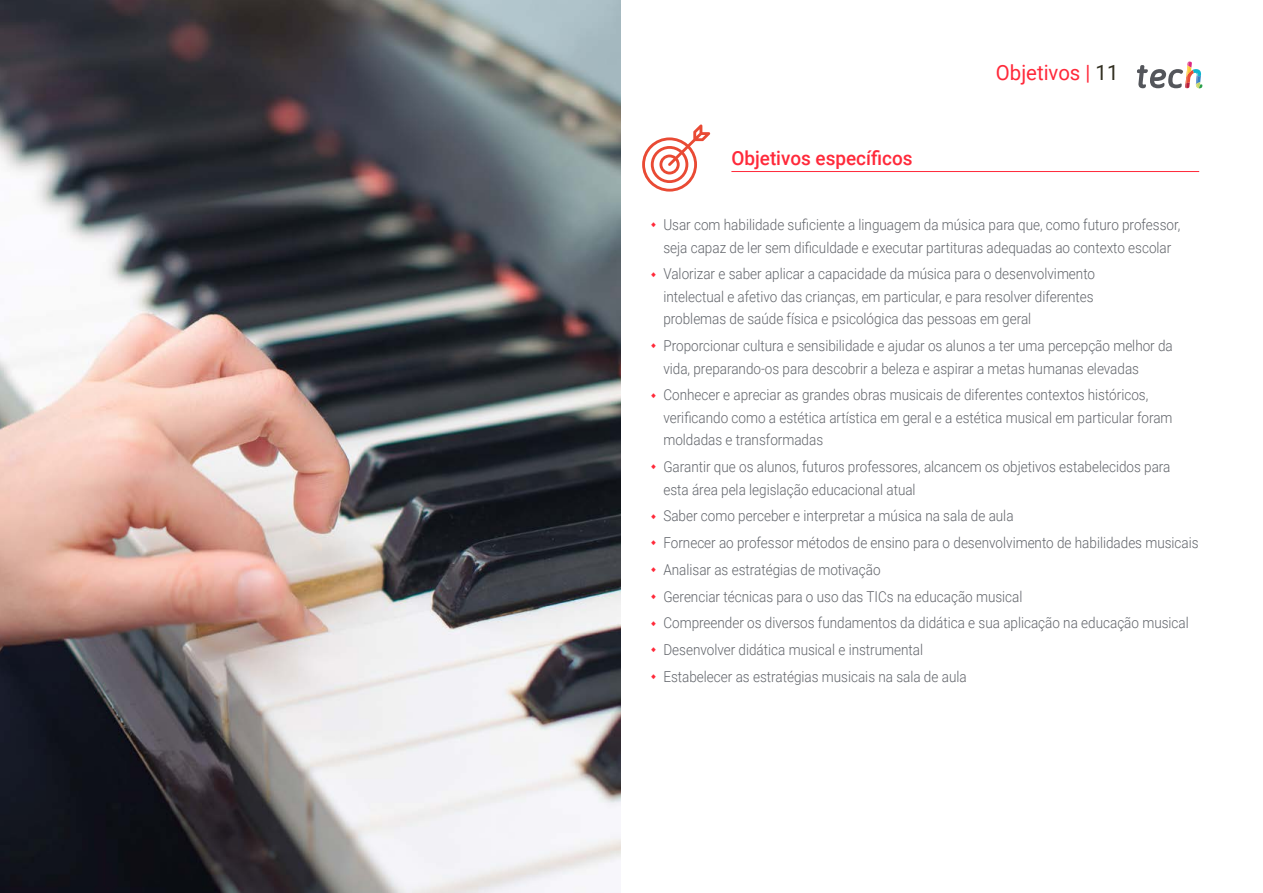
<style>
.page{position:relative;width:1263px;height:893px;background:#fff}
.page>*{position:absolute;margin:0;border:0;box-sizing:border-box;transform-origin:0 0}
.t1{font:21px "Roboto";color:#ff293a}
.t2{font:500 19.5px "Roboto";color:#ff293a}
.t3{font:300 15px/22.5px "Roboto";color:#61646a;scale:.9 1}
.s1{color:#312e20}
</style>
<div class="page">
<img style="left:0;top:0;width:621px;height:893px">
<svg style="left:1137px;top:62px;width:65px;height:27px"></svg>
<hr style="left:731px;top:171px;width:468px;height:1px;background:#ff293a">
<svg style="left:642px;top:124px;width:68px;height:68px"></svg>
<h2 class="t2" style="left:731px;top:144px;width:183px">Objetivos específicos</h2>
<h1 class="t1" style="left:996px;top:57px;width:124px">Objetivos | <span class="s1">11</span></h1>
<p class="t3" style="left:663px;top:213px;width:576px">Usar com habilidade suficiente a linguagem da música para que, como futuro professor, seja capaz de ler sem dificuldade e executar partituras adequadas ao contexto escolar</p>
<p class="t3" style="left:663px;top:262px;width:481px;text-align:justify">Valorizar e saber aplicar a capacidade da música para o desenvolvimento intelectual e afetivo das crianças, em particular, e para resolver diferentes problemas de saúde física e psicológica das pessoas em geral</p>
<p class="t3" style="left:663px;top:334px;width:568px">Proporcionar cultura e sensibilidade e ajudar os alunos a ter uma percepção melhor da vida, preparando-os para descobrir a beleza e aspirar a metas humanas elevadas</p>
<p class="t3" style="left:663px;top:383px;width:567px">Conhecer e apreciar as grandes obras musicais de diferentes contextos históricos, verificando como a estética artística em geral e a estética musical em particular foram moldadas e transformadas</p>
<p class="t3" style="left:663px;top:455px;width:565px">Garantir que os alunos, futuros professores, alcancem os objetivos estabelecidos para esta área pela legislação educacional atual</p>
<p class="t3" style="left:663px;top:502px;width:596px;line-height:26.7px">Saber como perceber e interpretar a música na sala de aula<br>Fornecer ao professor métodos de ensino para o desenvolvimento de habilidades musicais Analisar as estratégias de motivação<br>Gerenciar técnicas para o uso das TICs na educação musical<br>Compreender os diversos fundamentos da didática e sua aplicação na educação musical Desenvolver didática musical e instrumental<br>Estabelecer as estratégias musicais na sala de aula</p>
</div>
